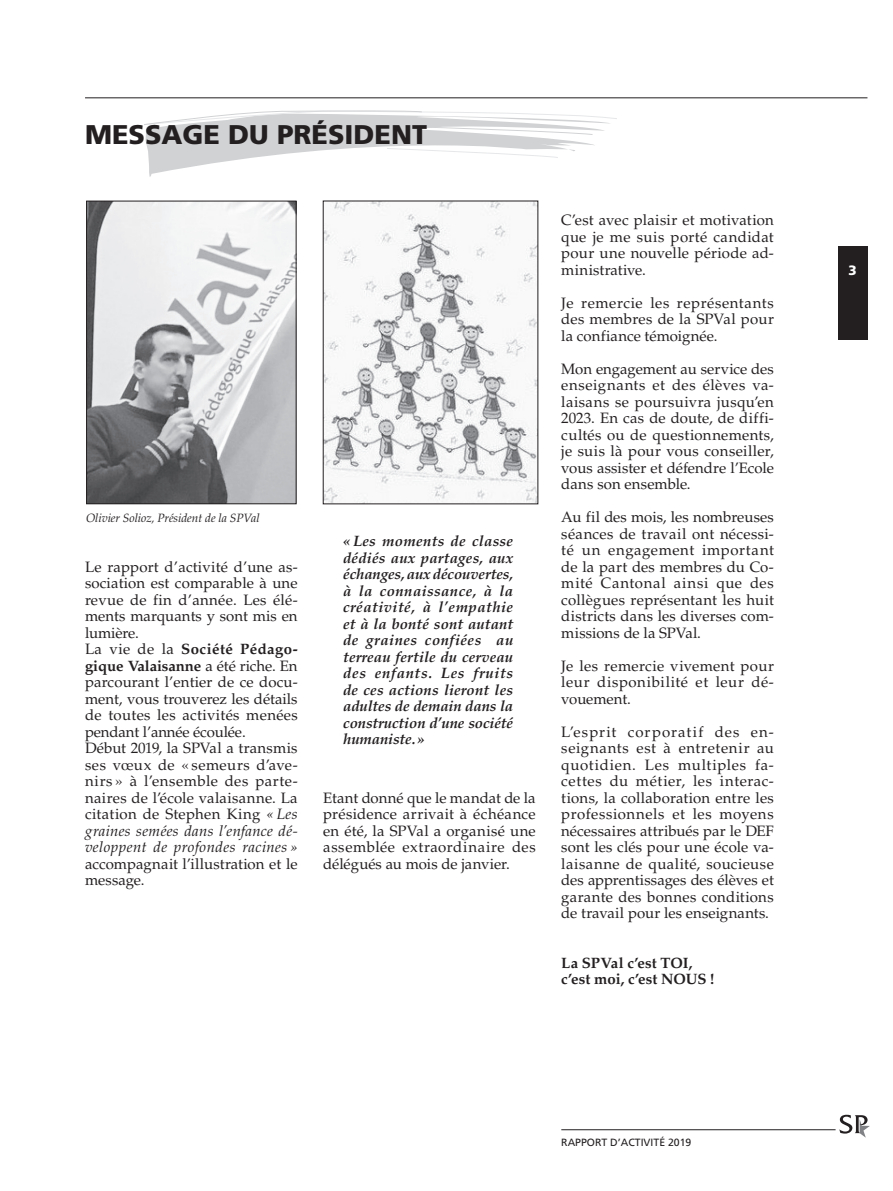
<style>
.page{position:relative;width:893px;height:1191px;background:#fff}
.page>*{position:absolute;margin:0;border:0;box-sizing:border-box;transform-origin:0 0}
.t1{font:900 27px "Frutiger";color:#231f20}
.t2{font:15px/16.5px "Palatino LT Std";letter-spacing:.01em;color:#231f20;text-align:justify}
.t3{font:italic 700 15px/16.5px "Palatino LT Std";letter-spacing:-.01em;color:#231f20;text-align:justify}
.t4{font:700 15px/16.5px "Palatino LT Std";color:#231f20}
.t5{font:900 13.5px "Frutiger";color:#fff}
.t6{font:italic 12px "Palatino LT Std";letter-spacing:-.005em;color:#231f20}
.t7{font:10.5px "Frutiger";color:#231f20}
.s1{font-weight:700}
.s2{font-style:italic}
</style>
<div class="page">
<svg style="left:144px;top:111px;width:473px;height:66px"></svg>
<hr style="left:561px;top:1129px;width:275px;height:1px;background:#231f20">
<hr style="left:85px;top:97px;width:782px;height:1px;background:#231f20">
<svg style="left:839px;top:1114px;width:31px;height:23px"></svg>
<div style="left:838px;top:247px;width:29px;height:93px;background:#231f20"></div>
<img style="left:88px;top:203px;width:207px;height:299px">
<div style="left:86px;top:201px;width:211px;height:303px;border:1px solid #231f20"></div>
<img style="left:325px;top:203px;width:211px;height:299px">
<h1 class="t1" style="left:85px;top:119px;width:344px">MESSAGE DU PRÉSIDENT</h1>
<p class="t6" style="left:86px;top:511px;width:175px">Olivier Solioz, Président de la SPVal</p>
<p class="t2" style="left:85px;top:558px;width:214px;text-align:left">Le rapport d’activité d’une as&shy;sociation est comparable à une revue de fin d’année. Les élé&shy;ments marquants y sont mis en lumière.<br>La vie de la <span class="s1">Société Pédago&shy;gique Valaisanne</span> a été riche. En parcourant l’entier de ce docu&shy;ment, vous trouverez les détails de toutes les activités menées pendant l’année écoulée.<br>Début 2019, la SPVal a transmis ses vœux de « semeurs d’ave&shy;nirs » à l’ensemble des parte&shy;naires de l’école valaisanne. La citation de Stephen King <span class="s2">« Les graines semées dans l’enfance dé&shy;veloppent de profondes racines »</span></p>
<p class="t2" style="left:85px;top:855px;width:214px">accompagnait l’illustration et le message.</p>
<p class="t3" style="left:343px;top:533px;width:172px">« Les moments de classe dédiés aux partages, aux échanges, aux découvertes, à la connaissance, à la créativité, à l’empathie et à la bonté sont autant de graines confiées au terreau fertile du cerveau des enfants. Les fruits de ces actions lieront les adultes de demain dans la construction d’une société humaniste.»</p>
<p class="t2" style="left:323px;top:789px;width:214px">Etant donné que le mandat de la présidence arrivait à échéance en été, la SPVal a organisé une assemblée extraordinaire des délégués au mois de janvier.</p>
<p class="t2" style="left:561px;top:212px;width:214px">C’est avec plaisir et motivation que je me suis porté candidat pour une nouvelle période ad&shy;ministrative.</p>
<p class="t2" style="left:561px;top:294px;width:214px">Je remercie les représentants des membres de la SPVal pour la confiance témoignée.</p>
<p class="t2" style="left:561px;top:360px;width:214px">Mon engagement au service des enseignants et des élèves va&shy;laisans se poursuivra jusqu’en 2023. En cas de doute, de diffi&shy;cultés ou de questionnements, je suis là pour vous conseiller, vous assister et défendre l’Ecole dans son ensemble.</p>
<p class="t2" style="left:561px;top:509px;width:214px">Au fil des mois, les nombreuses séances de travail ont nécessi&shy;té un engagement important de la part des membres du Co&shy;mité Cantonal ainsi que des collègues représentant les huit districts dans les diverses com&shy;missions de la SPVal.</p>
<p class="t2" style="left:561px;top:657px;width:214px">Je les remercie vivement pour leur disponibilité et leur dé&shy;vouement.</p>
<p class="t2" style="left:561px;top:723px;width:214px">L’esprit corporatif des en&shy;seignants est à entretenir au quotidien. Les multiples fa&shy;cettes du métier, les interac&shy;tions, la collaboration entre les professionnels et les moyens nécessaires attribués par le DEF sont les clés pour une école va&shy;laisanne de qualité, soucieuse des apprentissages des élèves et garante des bonnes conditions de travail pour les enseignants.</p>
<p class="t4" style="left:561px;top:954px;width:155px">La SPVal c’est TOI, c’est moi, c’est NOUS !</p>
<p class="t7" style="left:561px;top:1136px;width:132px">RAPPORT D’ACTIVITÉ 2019</p>
<p class="t5" style="left:848px;top:262px;width:10px">3</p>
</div>
